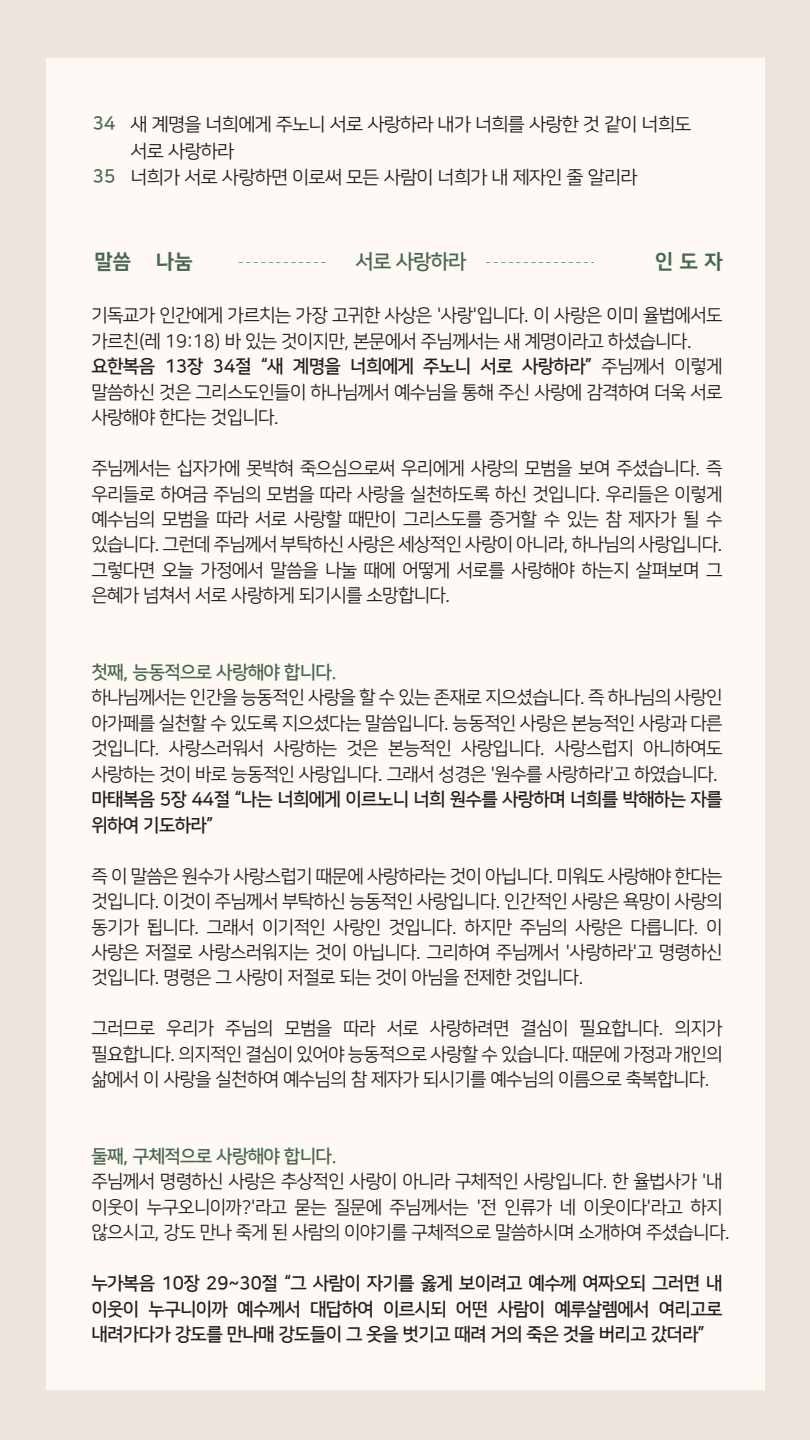
<style>
.page{position:relative;width:810px;height:1440px;background:#eee5dc}
.page>*{position:absolute;margin:0;border:0;box-sizing:border-box;transform-origin:0 0}
.t1{font:20.33px "Nanum Square ac EB";color:#48694d}
.t2{font:20.33px "Nanum Square ac B";color:#48694d}
.t3{font:18.3px/25.5px "Nanum Square ac R";color:#231f20;text-align:justify}
.t4{font:18.3px/25.5px "Nanum Square ac B";color:#231f20}
.t5{font:18.3px/26.5px "Nanum Square ac R";color:#231f20;scale:1.04 1}
.t6{font:18.3px "Nanum Square ac B";color:#48694d}
.s1{font-family:"Nanum Square ac R"}
</style>
<div class="page">
<div style="left:46px;top:58px;width:719px;height:1332px;background:#fff9f6"></div>
<svg style="left:239px;top:262px;width:355px;height:1px"></svg>
<div style="left:328px;top:247px;width:156px;height:29px;background:#fff9f6"></div>
<p class="t6" style="left:93px;top:114px;width:24px">34</p>
<p class="t6" style="left:93px;top:167px;width:24px">35</p>
<p class="t5" style="left:131px;top:112px;width:540px">새 계명을 너희에게 주노니 서로 사랑하라 내가 너희를 사랑한 것 같이 너희도 서로 사랑하라<br>너희가 서로 사랑하면 이로써 모든 사람이 너희가 내 제자인 줄 알리라</p>
<p class="t1" style="left:95px;top:251px;width:38px">말씀</p>
<p class="t1" style="left:156px;top:251px;width:38px">나눔</p>
<p class="t2" style="left:356px;top:251px;width:112px">서로 사랑하라</p>
<p class="t1" style="left:655px;top:251px;width:68px">인 도 자</p>
<p class="t3" style="left:92px;top:303px;width:632px">기독교가 인간에게 가르치는 가장 고귀한 사상은 '사랑'입니다. 이 사랑은 이미 율법에서도 가르친(레 19:18) 바 있는 것이지만, 본문에서 주님께서는 새 계명이라고 하셨습니다.</p>
<p class="t4" style="left:92px;top:354px;width:632px">요한복음 13장 34절 “새 계명을 너희에게 주노니 서로 사랑하라” <span class="s1">주님께서 이렇게</span></p>
<p class="t3" style="left:92px;top:380px;width:632px">말씀하신 것은 그리스도인들이 하나님께서 예수님을 통해 주신 사랑에 감격하여 더욱 서로 사랑해야 한다는 것입니다.</p>
<p class="t3" style="left:92px;top:456px;width:632px">주님께서는 십자가에 못박혀 죽으심으로써 우리에게 사랑의 모범을 보여 주셨습니다. 즉 우리들로 하여금 주님의 모범을 따라 사랑을 실천하도록 하신 것입니다. 우리들은 이렇게 예수님의 모범을 따라 서로 사랑할 때만이 그리스도를 증거할 수 있는 참 제자가 될 수 있습니다. 그런데 주님께서 부탁하신 사랑은 세상적인 사랑이 아니라, 하나님의 사랑입니다. 그렇다면 오늘 가정에서 말씀을 나눌 때에 어떻게 서로를 사랑해야 하는지 살펴보며 그 은혜가 넘쳐서 서로 사랑하게 되기시를 소망합니다.</p>
<p class="t6" style="left:92px;top:662px;width:247px">첫째, 능동적으로 사랑해야 합니다.</p>
<p class="t3" style="left:92px;top:685px;width:632px">하나님께서는 인간을 능동적인 사랑을 할 수 있는 존재로 지으셨습니다. 즉 하나님의 사랑인 아가페를 실천할 수 있도록 지으셨다는 말씀입니다. 능동적인 사랑은 본능적인 사랑과 다른 것입니다. 사랑스러워서 사랑하는 것은 본능적인 사랑입니다. 사랑스럽지 아니하여도 사랑하는 것이 바로 능동적인 사랑입니다. 그래서 성경은 '원수를 사랑하라'고 하였습니다.</p>
<p class="t4" style="left:92px;top:787px;width:632px">마태복음 5장 44절 “나는 너희에게 이르노니 너희 원수를 사랑하며 너희를 박해하는 자를 위하여 기도하라”</p>
<p class="t3" style="left:92px;top:864px;width:632px">즉 이 말씀은 원수가 사랑스럽기 때문에 사랑하라는 것이 아닙니다. 미워도 사랑해야 한다는 것입니다. 이것이 주님께서 부탁하신 능동적인 사랑입니다. 인간적인 사랑은 욕망이 사랑의 동기가 됩니다. 그래서 이기적인 사랑인 것입니다. 하지만 주님의 사랑은 다릅니다. 이 사랑은 저절로 사랑스러워지는 것이 아닙니다. 그리하여 주님께서 '사랑하라'고 명령하신 것입니다. 명령은 그 사랑이 저절로 되는 것이 아님을 전제한 것입니다.</p>
<p class="t3" style="left:92px;top:1016px;width:632px">그러므로 우리가 주님의 모범을 따라 서로 사랑하려면 결심이 필요합니다. 의지가 필요합니다. 의지적인 결심이 있어야 능동적으로 사랑할 수 있습니다. 때문에 가정과 개인의 삶에서 이 사랑을 실천하여 예수님의 참 제자가 되시기를 예수님의 이름으로 축복합니다.</p>
<p class="t6" style="left:92px;top:1146px;width:247px">둘째, 구체적으로 사랑해야 합니다.</p>
<p class="t3" style="left:92px;top:1169px;width:639px;text-align:left">주님께서 명령하신 사랑은 추상적인 사랑이 아니라 구체적인 사랑입니다. 한 율법사가 '내 이웃이 누구오니이까?'라고 묻는 질문에 주님께서는 '전 인류가 네 이웃이다'라고 하지 않으시고, 강도 만나 죽게 된 사람의 이야기를 구체적으로 말씀하시며 소개하여 주셨습니다.</p>
<p class="t4" style="left:92px;top:1271px;width:632px;text-align:justify">누가복음 10장 29~30절 “그 사람이 자기를 옳게 보이려고 예수께 여짜오되 그러면 내 이웃이 누구니이까 예수께서 대답하여 이르시되 어떤 사람이 예루살렘에서 여리고로 내려가다가 강도를 만나매 강도들이 그 옷을 벗기고 때려 거의 죽은 것을 버리고 갔더라”</p>
</div>
